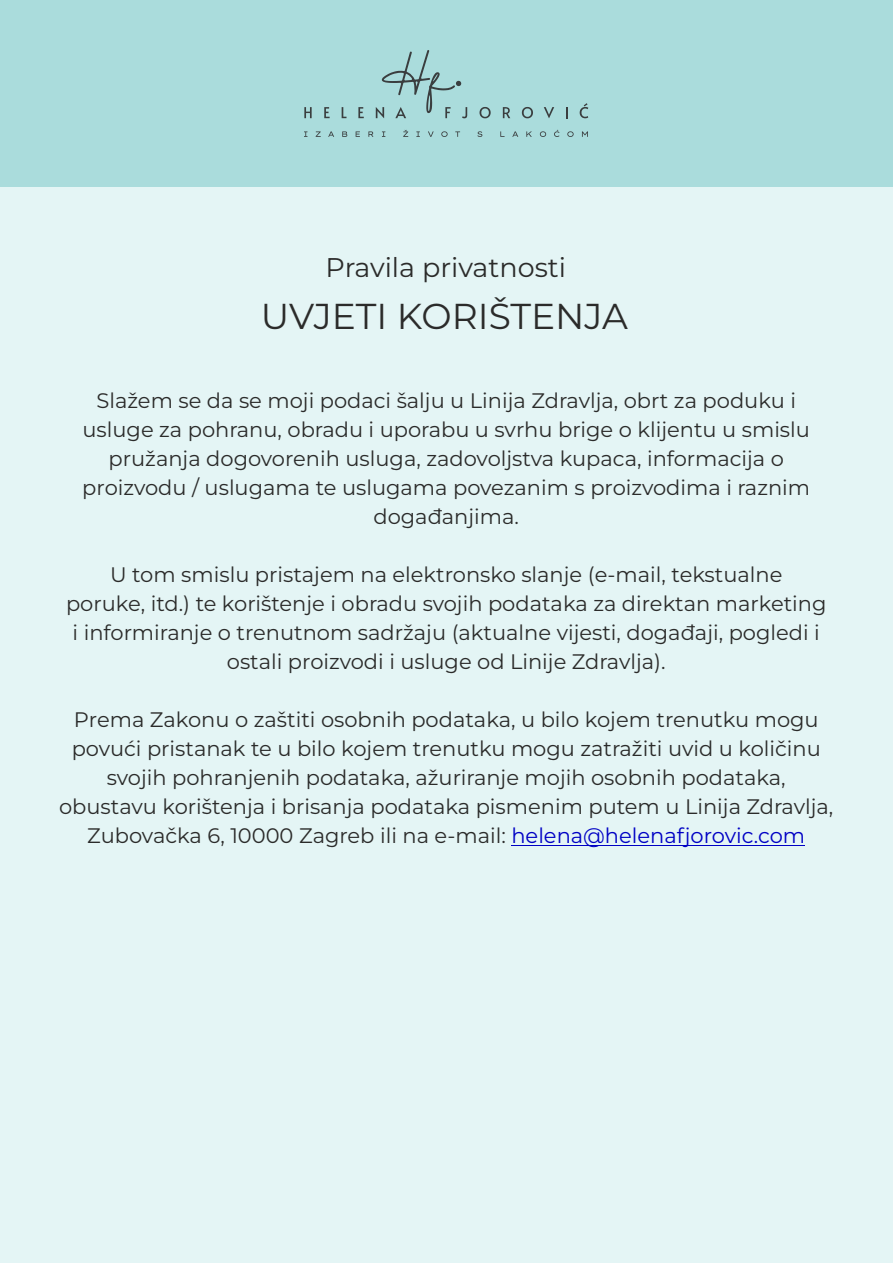
<style>
.page{position:relative;width:893px;height:1263px;background:#e4f5f5}
.page>*{position:absolute;margin:0;border:0;box-sizing:border-box;transform-origin:0 0}
.t1{font:36px "Montserrat";color:#2b2b2a}
.t2{font:27px "Montserrat";color:#2b2b2a}
.t3{font:21px/29px "Montserrat";color:#2b2b2a;text-align:center}
.s1{color:#0000c4}
</style>
<div class="page">
<div style="left:0;top:0;width:893px;height:187px;background:#aadcdc"></div>
<hr style="left:511px;top:845px;width:294px;height:1px;background:#0000c4">
<svg style="left:304px;top:107px;width:8px;height:11px"></svg>
<svg style="left:324px;top:107px;width:6px;height:11px"></svg>
<svg style="left:342px;top:107px;width:4px;height:11px"></svg>
<svg style="left:358px;top:107px;width:6px;height:11px"></svg>
<svg style="left:376px;top:50px;width:91px;height:68px"></svg>
<svg style="left:479px;top:107px;width:12px;height:11px"></svg>
<svg style="left:503px;top:107px;width:7px;height:11px"></svg>
<svg style="left:522px;top:107px;width:11px;height:11px"></svg>
<svg style="left:544px;top:107px;width:10px;height:11px"></svg>
<svg style="left:580px;top:103px;width:8px;height:15px"></svg>
<svg style="left:304px;top:131px;width:3px;height:6px"></svg>
<svg style="left:316px;top:131px;width:5px;height:6px"></svg>
<svg style="left:328px;top:131px;width:6px;height:6px"></svg>
<svg style="left:342px;top:131px;width:5px;height:6px"></svg>
<svg style="left:356px;top:131px;width:4px;height:6px"></svg>
<svg style="left:368px;top:131px;width:5px;height:6px"></svg>
<svg style="left:382px;top:131px;width:3px;height:6px"></svg>
<svg style="left:403px;top:130px;width:5px;height:7px"></svg>
<svg style="left:416px;top:131px;width:4px;height:6px"></svg>
<svg style="left:428px;top:131px;width:6px;height:6px"></svg>
<svg style="left:441px;top:131px;width:7px;height:6px"></svg>
<svg style="left:455px;top:131px;width:5px;height:6px"></svg>
<svg style="left:477px;top:131px;width:5px;height:6px"></svg>
<svg style="left:500px;top:131px;width:5px;height:6px"></svg>
<svg style="left:512px;top:131px;width:6px;height:6px"></svg>
<svg style="left:526px;top:131px;width:6px;height:6px"></svg>
<svg style="left:540px;top:131px;width:6px;height:6px"></svg>
<svg style="left:554px;top:130px;width:5px;height:7px"></svg>
<svg style="left:567px;top:131px;width:7px;height:6px"></svg>
<svg style="left:582px;top:131px;width:6px;height:6px"></svg>
<p class="t2" style="left:325px;top:250px;width:242px">Pravila privatnosti</p>
<h1 class="t1" style="left:261px;top:294px;width:369px">UVJETI KORIŠTENJA</h1>
<p class="t3" style="left:82px;top:386px;width:729px">Slažem se da se moji podaci šalju u Linija Zdravlja, obrt za poduku i usluge za pohranu, obradu i uporabu u svrhu brige o klijentu u smislu pružanja dogovorenih usluga, zadovoljstva kupaca, informacija o proizvodu / uslugama te uslugama povezanim s proizvodima i raznim događanjima.</p>
<p class="t3" style="left:66px;top:560px;width:762px">U tom smislu pristajem na elektronsko slanje (e-mail, tekstualne<br>poruke, itd.) te korištenje i obradu svojih podataka za direktan marketing i informiranje o trenutnom sadržaju (aktualne vijesti, događaji, pogledi i ostali proizvodi i usluge od Linije Zdravlja).</p>
<p class="t3" style="left:59px;top:705px;width:776px">Prema Zakonu o zaštiti osobnih podataka, u bilo kojem trenutku mogu povući pristanak te u bilo kojem trenutku mogu zatražiti uvid u količinu svojih pohranjenih podataka, ažuriranje mojih osobnih podataka, obustavu korištenja i brisanja podataka pismenim putem u Linija Zdravlja, Zubovačka 6, 10000 Zagreb ili na e-mail꞉ <span class="s1">helena@helenafjorovic.com</span></p>
</div>
